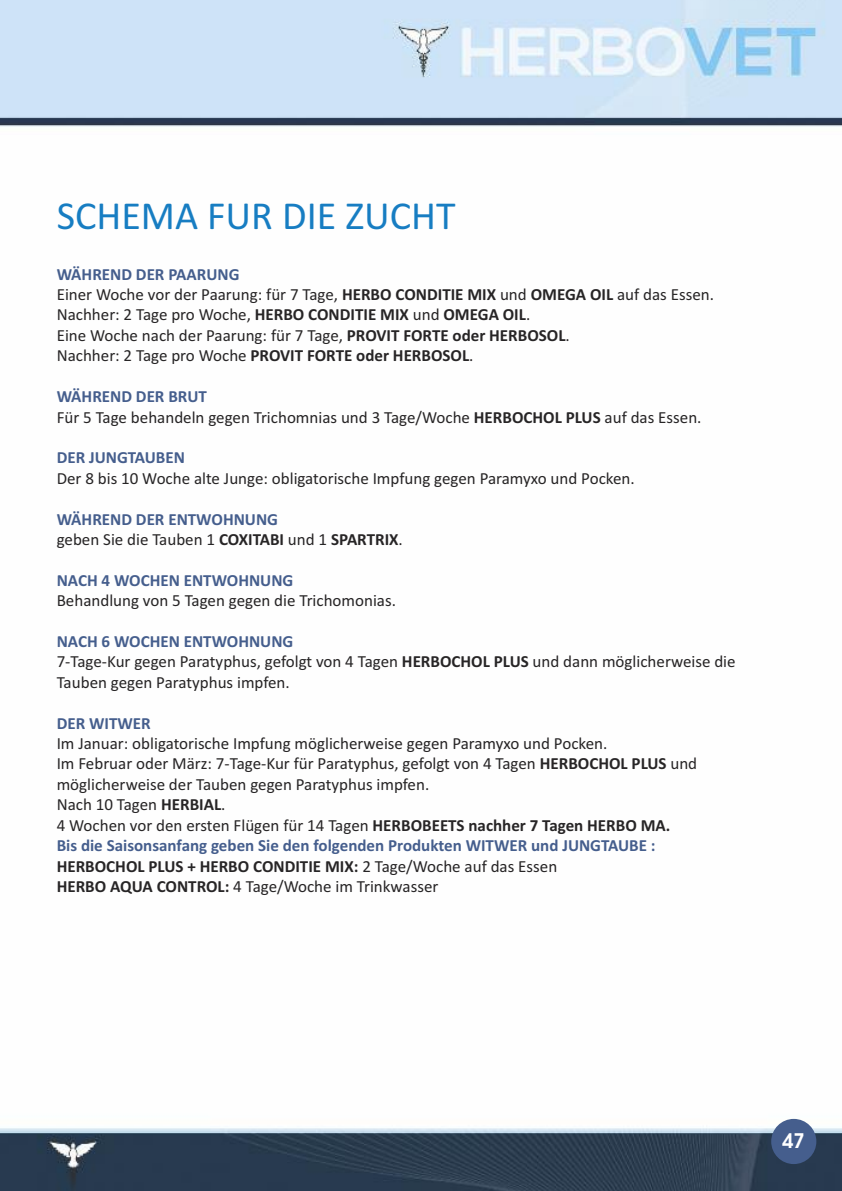
<style>
.page{position:relative;width:842px;height:1191px;background:#fff}
.page>*{position:absolute;margin:0;border:0;box-sizing:border-box;transform-origin:0 0}
.t1{font:40px "Calibri";color:#177dc2}
.t2{font:600 20px "Avant Garde";color:#fff}
.t3{font:17px/20.4px "Calibri";color:#272526}
.t4{font:700 17px "Calibri";color:#455e8d}
.s1{font-weight:700;color:#455e8d}
.s2{font-weight:700}
</style>
<div class="page">
<img style="left:0;top:0;width:842px;height:1191px">
<div style="left:771px;top:1118px;width:45px;height:46px;background:#455e8d;border-radius:50%"></div>
<h1 class="t1" style="left:57px;top:191px;width:400px">SCHEMA FUR DIE ZUCHT</h1>
<p class="t3" style="left:57px;top:264px;width:659px"><span class="s1">WÄHREND DER PAARUNG<br></span>Einer Woche vor der Paarung: für 7 Tage, <span class="s2">HERBO CONDITIE MIX</span> und <span class="s2">OMEGA OIL</span> auf das Essen.<br>Nachher: 2 Tage pro Woche, <span class="s2">HERBO CONDITIE MIX</span> und <span class="s2">OMEGA OIL</span>.<br>Eine Woche nach der Paarung: für 7 Tage, <span class="s2">PROVIT FORTE oder HERBOSOL</span>.<br>Nachher: 2 Tage pro Woche <span class="s2">PROVIT FORTE oder HERBOSOL</span>.</p>
<p class="t3" style="left:57px;top:386px;width:646px"><span class="s1">WÄHREND DER BRUT<br></span>Für 5 Tage behandeln gegen Trichomnias und 3 Tage/Woche <span class="s2">HERBOCHOL PLUS</span> auf das Essen.</p>
<p class="t4" style="left:57px;top:447px;width:130px">DER JUNGTAUBEN</p>
<p class="t3" style="left:57px;top:468px;width:579px">Der 8 bis 10 Woche alte Junge: obligatorische Impfung gegen Paramyxo und Pocken.</p>
<p class="t3" style="left:57px;top:508px;width:348px"><span class="s1">WÄHREND DER ENTWOHNUNG<br></span>geben Sie die Tauben 1 <span class="s2">COXITABI</span> und 1 <span class="s2">SPARTRIX</span>.</p>
<p class="t4" style="left:57px;top:570px;width:238px">NACH 4 WOCHEN ENTWOHNUNG</p>
<p class="t3" style="left:57px;top:590px;width:341px">Behandlung von 5 Tagen gegen die Trichomonias.</p>
<p class="t3" style="left:57px;top:631px;width:680px"><span class="s1">NACH 6 WOCHEN ENTWOHNUNG<br></span>7-Tage-Kur gegen Paratyphus, gefolgt von 4 Tagen <span class="s2">HERBOCHOL PLUS</span> und dann möglicherweise die<br>Tauben gegen Paratyphus impfen.</p>
<p class="t4" style="left:57px;top:713px;width:96px">DER WITWER</p>
<p class="t3" style="left:57px;top:733px;width:642px">Im Januar: obligatorische Impfung möglicherweise gegen Paramyxo und Pocken.<br>Im Februar oder März: 7-Tage-Kur für Paratyphus, gefolgt von 4 Tagen <span class="s2">HERBOCHOL PLUS</span> und möglicherweise der Tauben gegen Paratyphus impfen.<br>Nach 10 Tagen <span class="s2">HERBIAL</span>.<br>4 Wochen vor den ersten Flügen für 14 Tagen <span class="s2">HERBOBEETS nachher 7 Tagen HERBO MA.<br></span><span class="s1">Bis die Saisonsanfang geben Sie den folgenden Produkten WITWER und JUNGTAUBE :<br></span><span class="s2">HERBOCHOL PLUS + HERBO CONDITIE MIX:</span> 2 Tage/Woche auf das Essen<br><span class="s2">HERBO AQUA CONTROL:</span> 4 Tage/Woche im Trinkwasser</p>
<p class="t2" style="left:782px;top:1129px;width:24px">47</p>
</div>
